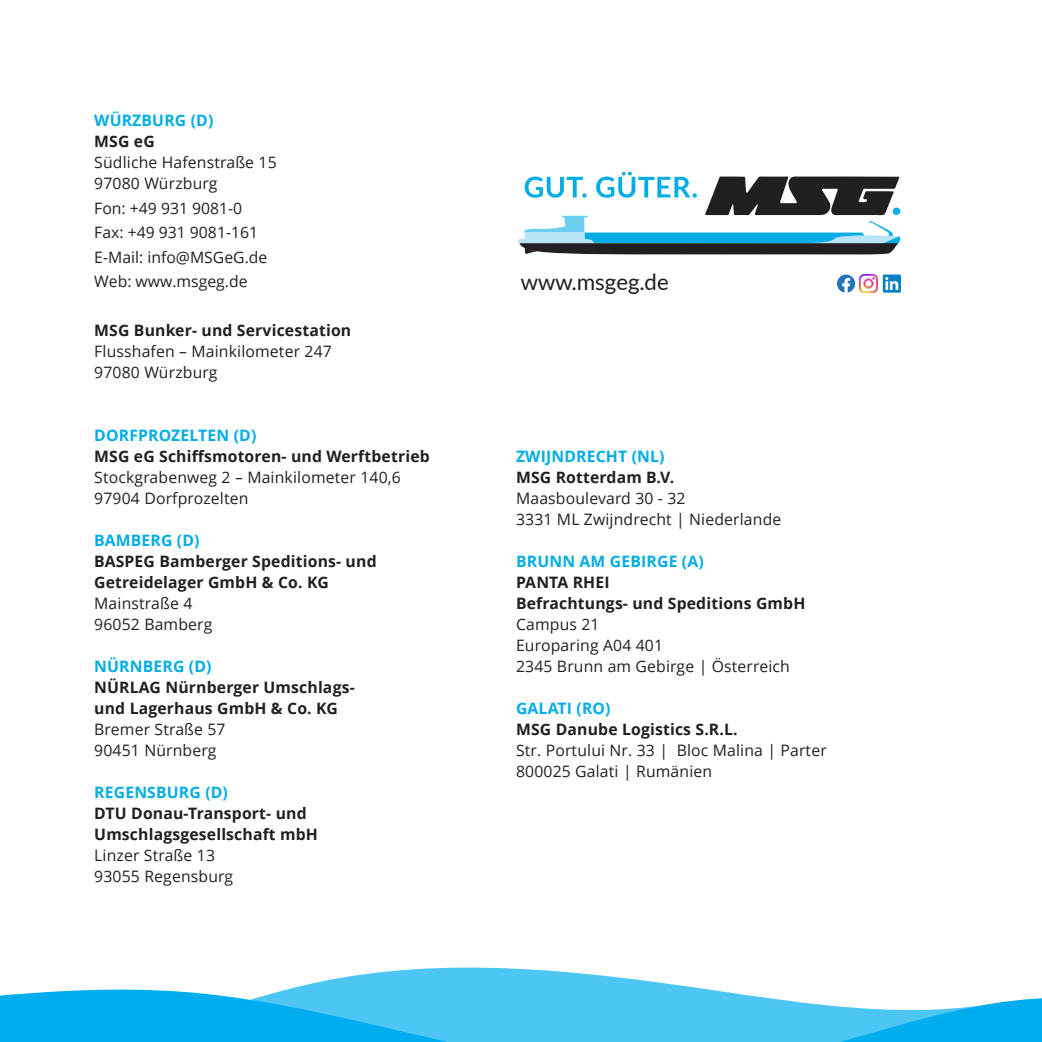
<style>
.page{position:relative;width:1042px;height:1042px;background:#fff}
.page>*{position:absolute;margin:0;border:0;box-sizing:border-box;transform-origin:0 0}
.t1{font:22.4px "Lato";color:#231f20}
.t2{font:15.75px/21px "Open Sans";letter-spacing:.01em;color:#231f20}
.t3{font:700 15.75px/21px "Open Sans";letter-spacing:.01em;color:#231f20}
.t4{font:700 15.75px "Open Sans";letter-spacing:.01em;color:#00ade6}
</style>
<div class="page">
<svg style="left:517px;top:172px;width:384px;height:83px"></svg>
<svg style="left:837px;top:274px;width:18px;height:19px"></svg>
<svg style="left:883px;top:274px;width:18px;height:19px"></svg>
<img style="left:859px;top:274px;width:18px;height:19px">
<svg style="left:297px;top:967px;width:394px;height:20px;fill:#4dc6f3"></svg>
<svg style="left:0;top:987px;width:1042px;height:55px;background:#45c3f2"></svg>
<p class="t4" style="left:94px;top:109px;width:121px">WÜRZBURG (D)</p>
<p class="t3" style="left:94px;top:130px;width:62px">MSG eG</p>
<p class="t2" style="left:94px;top:151px;width:184px">Südliche Hafenstraße 15<br>97080 Würzburg</p>
<p class="t2" style="left:94px;top:195px;width:175px;line-height:24.5px">Fon: +49 931 9081-0<br>Fax: +49 931 9081-161<br>E-Mail: info@MSGeG.de<br>Web: www.msgeg.de</p>
<p class="t3" style="left:94px;top:319px;width:258px">MSG Bunker- und Servicestation</p>
<p class="t2" style="left:94px;top:340px;width:239px">Flusshafen – Mainkilometer 247<br>97080 Würzburg</p>
<p class="t4" style="left:94px;top:424px;width:164px">DORFPROZELTEN (D)</p>
<p class="t3" style="left:94px;top:445px;width:337px">MSG eG Schiffsmotoren- und Werftbetrieb</p>
<p class="t2" style="left:94px;top:466px;width:308px">Stockgrabenweg 2 – Mainkilometer 140,6<br>97904 Dorfprozelten</p>
<p class="t4" style="left:94px;top:529px;width:107px">BAMBERG (D)</p>
<p class="t3" style="left:94px;top:550px;width:284px">BASPEG Bamberger Speditions- und<br>Getreidelager GmbH &amp; Co. KG</p>
<p class="t2" style="left:94px;top:592px;width:120px">Mainstraße 4<br>96052 Bamberg</p>
<p class="t4" style="left:94px;top:655px;width:119px">NÜRNBERG (D)</p>
<p class="t3" style="left:94px;top:676px;width:262px">NÜRLAG Nürnberger Umschlags&shy;und Lagerhaus GmbH &amp; Co. KG</p>
<p class="t2" style="left:94px;top:718px;width:133px">Bremer Straße 57<br>90451 Nürnberg</p>
<p class="t4" style="left:94px;top:781px;width:135px">REGENSBURG (D)</p>
<p class="t3" style="left:94px;top:802px;width:225px">DTU Donau-Transport- und<br>Umschlagsgesellschaft mbH</p>
<p class="t2" style="left:94px;top:844px;width:140px">Linzer Straße 13<br>93055 Regensburg</p>
<h1 class="t1" style="left:521px;top:269px;width:149px">www.msgeg.de</h1>
<p class="t4" style="left:516px;top:445px;width:150px">ZWIJNDRECHT (NL)</p>
<p class="t3" style="left:516px;top:466px;width:160px">MSG Rotterdam B.V.</p>
<p class="t2" style="left:516px;top:487px;width:267px">Maasboulevard 30 - 32<br>3331 ML Zwijndrecht | Niederlande</p>
<p class="t4" style="left:516px;top:550px;width:189px">BRUNN AM GEBIRGE (A)</p>
<p class="t3" style="left:516px;top:571px;width:291px">PANTA RHEI<br>Befrachtungs- und Speditions GmbH</p>
<p class="t2" style="left:516px;top:613px;width:275px">Campus 21<br>Europaring A04 401<br>2345 Brunn am Gebirge | Österreich</p>
<p class="t4" style="left:516px;top:697px;width:96px">GALATI (RO)</p>
<p class="t3" style="left:516px;top:718px;width:223px">MSG Danube Logistics S.R.L.</p>
<p class="t2" style="left:516px;top:739px;width:312px">Str. Portului Nr. 33 | Bloc Malina | Parter<br>800025 Galati | Rumänien</p>
</div>
